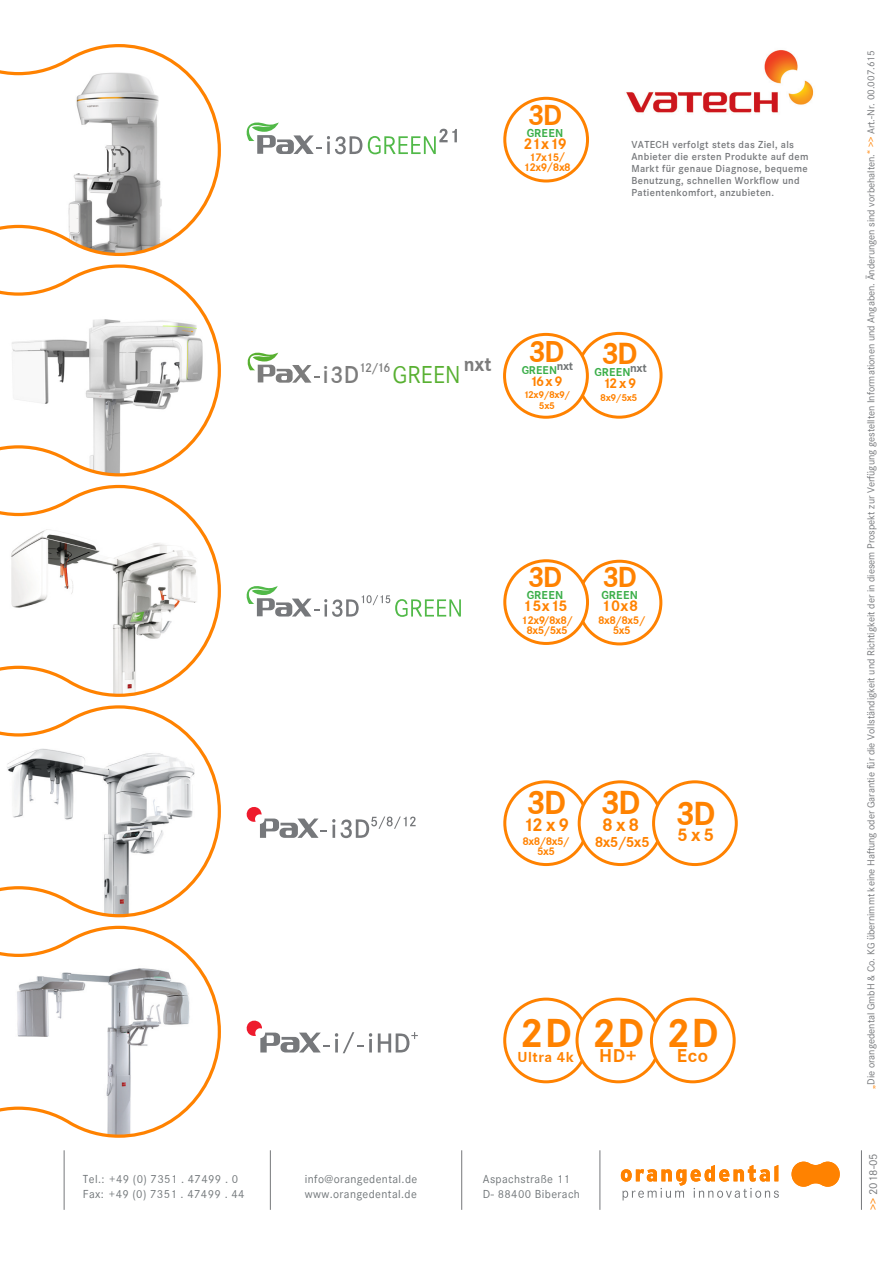
<style>
.page{position:relative;width:893px;height:1263px;background:#fff}
.page>*{position:absolute;margin:0;border:0;box-sizing:border-box;transform-origin:0 0}
.t1{font:41.85px "Corporate S Bold";color:#ff8200}
.t2{font:34.5px "Corporate S Bold";color:#ff8200}
.t3{font:31.65px "Corporate S Bold";color:#ff8200}
.t4{font:31.2px "Corporate S Bold";color:#ff8200}
.t5{font:30px "Corporate S Bold";color:#ff8200}
.t6{font:20.85px "Corporate S Bold";color:#7c7c7c;scale:.95 1}
.t7{font:19.2px "Corporate S Bold";color:#ff8200}
.t8{font:18.9px "Corporate S Bold";color:#ff8200}
.t9{font:15.9px "Corporate S Bold";letter-spacing:.03em;color:#ff8200}
.t10{font:15.3px "Corporate S Bold";letter-spacing:-.04em;color:#ff8200}
.t11{font:15px "Corporate S Bold";letter-spacing:.03em;color:#ff8200}
.t12{font:14.55px "Corporate S Bold";color:#ff8200}
.t13{font:14.4px "Corporate S Bold";color:#ff8200}
.t14{font:13.35px "Corporate S Demi";color:#7c7c7c;scale:.95 1}
.t15{font:12px/15px "Corporate S Regular";letter-spacing:.03em;color:#72777a}
.t16{font:12px "Corporate S Regular";color:#76787b}
.t17{font:11.85px "Corporate S Bold";letter-spacing:.03em;color:#3bae49}
.t18{font:11.7px "Corporate S Bold";letter-spacing:.03em;color:#3bae49}
.t19{font:11.55px/9.9px "Corporate S Bold";letter-spacing:-.04em;color:#ff8200;text-align:center}
.t20{font:10.5px "Corporate S Regular";color:#76787b}
.t21{font:10.5px/12px "Corporate S Demi";letter-spacing:.03em;color:#76787b}
.t22{font:10.35px "Corporate S Bold";letter-spacing:-.04em;color:#ff8200}
.t23{font:10.2px/11.1px "Corporate S Bold";letter-spacing:-.04em;color:#ff8200;text-align:center}
.s1{font-size:25.35px}
.s2{font-family:"Corporate S Regular";font-size:25.35px;color:#58b031}
.s3{color:#ff8200}
</style>
<div class="page">
<hr style="left:600px;top:1150px;width:1px;height:60px;background:#76787b">
<hr style="left:861px;top:1150px;width:1px;height:60px;background:#76787b">
<hr style="left:461px;top:1150px;width:1px;height:60px;background:#76787b">
<hr style="left:270px;top:1150px;width:1px;height:60px;background:#76787b">
<hr style="left:64px;top:1150px;width:1px;height:60px;background:#76787b">
<svg style="left:791px;top:1162px;width:49px;height:25px"></svg>
<svg style="left:621px;top:1165px;width:158px;height:35px"></svg>
<svg style="left:0;top:44px;width:221px;height:212px"></svg>
<svg style="left:0;top:484px;width:221px;height:213px"></svg>
<svg style="left:0;top:705px;width:221px;height:213px"></svg>
<svg style="left:0;top:925px;width:221px;height:213px"></svg>
<svg style="left:0;top:264px;width:221px;height:213px"></svg>
<img style="left:626px;top:50px;width:188px;height:63px">
<svg style="left:247px;top:352px;width:72px;height:31px"></svg>
<div style="left:577px;top:560px;width:85px;height:85px;border:3px solid #ff8200;border-radius:50%"></div>
<svg style="left:247px;top:807px;width:88px;height:31px"></svg>
<svg style="left:341px;top:816px;width:75px;height:22px"></svg>
<svg style="left:247px;top:586px;width:214px;height:31px"></svg>
<svg style="left:247px;top:122px;width:115px;height:32px"></svg>
<svg style="left:368px;top:129px;width:89px;height:25px"></svg>
<svg style="left:378px;top:1032px;width:40px;height:20px"></svg>
<svg style="left:247px;top:1020px;width:125px;height:33px"></svg>
<div style="left:503px;top:780px;width:86px;height:86px;border:3px solid #ff8200;border-radius:50%"></div>
<div style="left:579px;top:782px;width:83px;height:82px;background:#fff;border-radius:50%"></div>
<div style="left:578px;top:780px;width:85px;height:86px;border:3px solid #ff8200;border-radius:50%"></div>
<div style="left:654px;top:782px;width:82px;height:82px;background:#fff;border-radius:50%"></div>
<div style="left:652px;top:780px;width:86px;height:86px;border:3px solid #ff8200;border-radius:50%"></div>
<div style="left:503px;top:997px;width:86px;height:86px;border:3px solid #ff8200;border-radius:50%"></div>
<div style="left:577px;top:999px;width:83px;height:83px;background:#fff;border-radius:50%"></div>
<div style="left:575px;top:997px;width:86px;height:86px;border:3px solid #ff8200;border-radius:50%"></div>
<div style="left:651px;top:999px;width:83px;height:83px;background:#fff;border-radius:50%"></div>
<div style="left:650px;top:997px;width:86px;height:86px;border:3px solid #ff8200;border-radius:50%"></div>
<div style="left:505px;top:561px;width:82px;height:82px;background:#fff;border-radius:50%"></div>
<div style="left:503px;top:559px;width:86px;height:86px;border:3px solid #ff8200;border-radius:50%"></div>
<div style="left:503px;top:97px;width:86px;height:85px;border:3px solid #ff8200;border-radius:50%"></div>
<div style="left:576px;top:332px;width:86px;height:87px;border:3px solid #ff8200;border-radius:50%"></div>
<div style="left:505px;top:334px;width:82px;height:83px;background:#fff;border-radius:50%"></div>
<div style="left:503px;top:333px;width:86px;height:86px;border:3px solid #ff8200;border-radius:50%"></div>
<h3 class="t5" style="left:528px;top:97px;width:36px">3D</h3>
<p class="t17" style="left:527px;top:126px;width:38px">GREEN</p>
<h3 class="t9" style="left:523px;top:135px;width:45px">21x19</h3>
<p class="t19" style="left:523px;top:153px;width:49px">17x15/<br>12x9/8x8</p>
<p class="t21" style="left:631px;top:138px;width:178px">VATECH verfolgt stets das Ziel, als Anbieter die ersten Produkte auf dem Markt für genaue Diagnose, bequeme Benutzung, schnellen Workflow und Patientenkomfort, anzubieten.</p>
<p class="t14" style="left:323px;top:360px;width:147px"><span class="s1">i3D</span>12/16 <span class="s2">GREEN</span></p>
<h3 class="t6" style="left:464px;top:352px;width:31px">nxt</h3>
<h3 class="t4" style="left:528px;top:334px;width:37px">3D</h3>
<p class="t18" style="left:522px;top:363px;width:53px">GREEN<sup>nxt</sup></p>
<h3 class="t13" style="left:530px;top:373px;width:34px">16 x 9</h3>
<p class="t23" style="left:524px;top:389px;width:48px">12x9/8x9/<br>5x5</p>
<h3 class="t3" style="left:601px;top:336px;width:38px">3D</h3>
<p class="t18" style="left:595px;top:366px;width:54px">GREEN<sup>nxt</sup></p>
<h3 class="t12" style="left:603px;top:375px;width:35px">12 x 9</h3>
<p class="t22" style="left:600px;top:392px;width:39px">8x9/5x5</p>
<h3 class="t5" style="left:528px;top:560px;width:36px">3D</h3>
<p class="t17" style="left:527px;top:588px;width:38px">GREEN</p>
<h3 class="t9" style="left:523px;top:597px;width:46px">15x15</h3>
<p class="t19" style="left:521px;top:615px;width:53px">12x9/8x8/<br>8x5/5x5</p>
<h3 class="t5" style="left:603px;top:560px;width:36px">3D</h3>
<p class="t17" style="left:602px;top:588px;width:38px">GREEN</p>
<h3 class="t9" style="left:601px;top:597px;width:38px">10x8</h3>
<p class="t19" style="left:598px;top:615px;width:49px">8x8/8x5/<br>5x5</p>
<h2 class="t2" style="left:526px;top:783px;width:41px">3D</h2>
<h3 class="t8" style="left:523px;top:813px;width:47px">12 x 9</h3>
<p class="t19" style="left:522px;top:836px;width:49px">8x8/8x5/<br>5x5</p>
<h2 class="t2" style="left:601px;top:783px;width:41px">3D</h2>
<h3 class="t8" style="left:602px;top:813px;width:115px">8 x 8 <sup>3D</sup></h3>
<h3 class="t8" style="left:677px;top:824px;width:39px">5 x 5</h3>
<h3 class="t10" style="left:595px;top:833px;width:56px">8x5/5x5</h3>
<h1 class="t1" style="left:520px;top:1009px;width:54px">2D</h1>
<h3 class="t11" style="left:518px;top:1048px;width:58px">Ultra 4k</h3>
<h3 class="t7" style="left:592px;top:1045px;width:128px"><sup>2D</sup>HD+ <sup>2D</sup>Eco</h3>
<p class="t15" style="left:83px;top:1171px;width:163px">Tel.: +49 (0) 7351 . 47499 . 0<br>Fax: +49 (0) 7351 . 47499 . 44</p>
<p class="t15" style="left:305px;top:1172px;width:114px">info@orangedental.de www.orangedental.de</p>
<p class="t15" style="left:483px;top:1171px;width:99px">Aspachstraße 11<br>D- 88400 Biberach</p>
<p class="t20" style="left:865px;top:1089px;width:1040px;rotate:-90deg"><span class="s3">„</span>Die orangedental GmbH &amp; Co. KG übernimmt keine Haftung oder Garantie für die Vollständigkeit und Richtigkeit der in diesem Prospekt zur Verfügung gestellten Informationen und Angaben. Änderungen sind vorbehalten.<span class="s3">“ &gt;&gt;</span> Art.-Nr. 00.007.615</p>
<p class="t16" style="left:866px;top:1210px;width:58px;rotate:-90deg"><span class="s3">&gt;&gt;</span> 2018-05</p>
</div>
